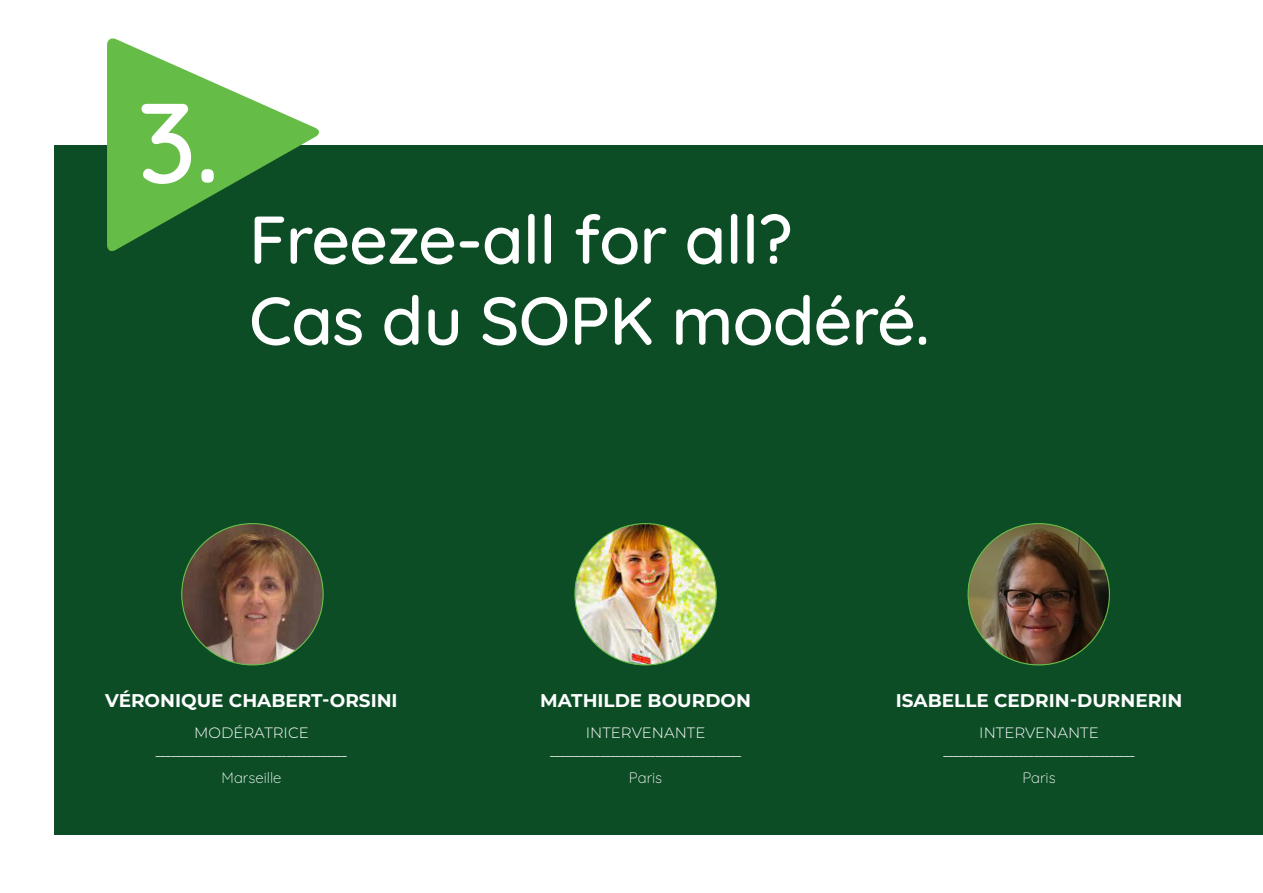
<style>
.page{position:relative;width:1263px;height:893px;background:#fff}
.page>*{position:absolute;margin:0;border:0;box-sizing:border-box;transform-origin:0 0}
.t1{font:500 112.8px "Quicksand";color:#fff}
.t2{font:500 67.5px/81px "Quicksand";letter-spacing:-.01em;color:#fff}
.t3{font:700 18.45px "Montserrat";color:#fff}
.t4{font:300 15px "Montserrat";color:#fff}
.Modérateurs{font:300 15px "Quicksand";color:#fff}
.t5{font:600 10.05px "Montserrat";color:#fff}
</style>
<div class="page">
<div style="left:55px;top:145px;width:1208px;height:689px;background:#0c4d26"></div>
<img style="left:182px;top:524px;width:141px;height:141px;border-radius:71px">
<img style="left:575px;top:524px;width:141px;height:141px;border-radius:71px">
<img style="left:968px;top:524px;width:141px;height:141px;border-radius:71px">
<svg style="left:107px;top:38px;width:212px;height:213px;fill:#65bc46"></svg>
<p class="t1" style="left:137px;top:52px;width:84px">3.</p>
<p class="t2" style="left:249px;top:193px;width:682px">Freeze-all for all?<br>Cas du SOPK modéré.</p>
<p class="t3" style="left:105px;top:687px;width:294px">VÉRONIQUE CHABERT-ORSINI</p>
<p class="t4" style="left:194px;top:723px;width:116px">MODÉRATRICE</p>
<p class="t5" style="left:156px;top:745px;width:193px">______________________________________</p>
<p class="Modérateurs" style="left:222px;top:766px;width:61px">Marseille</p>
<p class="t3" style="left:540px;top:687px;width:212px">MATHILDE BOURDON</p>
<p class="t4" style="left:586px;top:723px;width:121px">INTERVENANTE</p>
<p class="t5" style="left:550px;top:745px;width:193px">______________________________________</p>
<p class="Modérateurs" style="left:629px;top:766px;width:35px">Paris</p>
<p class="t3" style="left:896px;top:687px;width:288px">ISABELLE CEDRIN-DURNERIN</p>
<p class="t4" style="left:979px;top:723px;width:121px">INTERVENANTE</p>
<p class="t5" style="left:943px;top:745px;width:193px">______________________________________</p>
<p class="Modérateurs" style="left:1022px;top:766px;width:35px">Paris</p>
</div>
